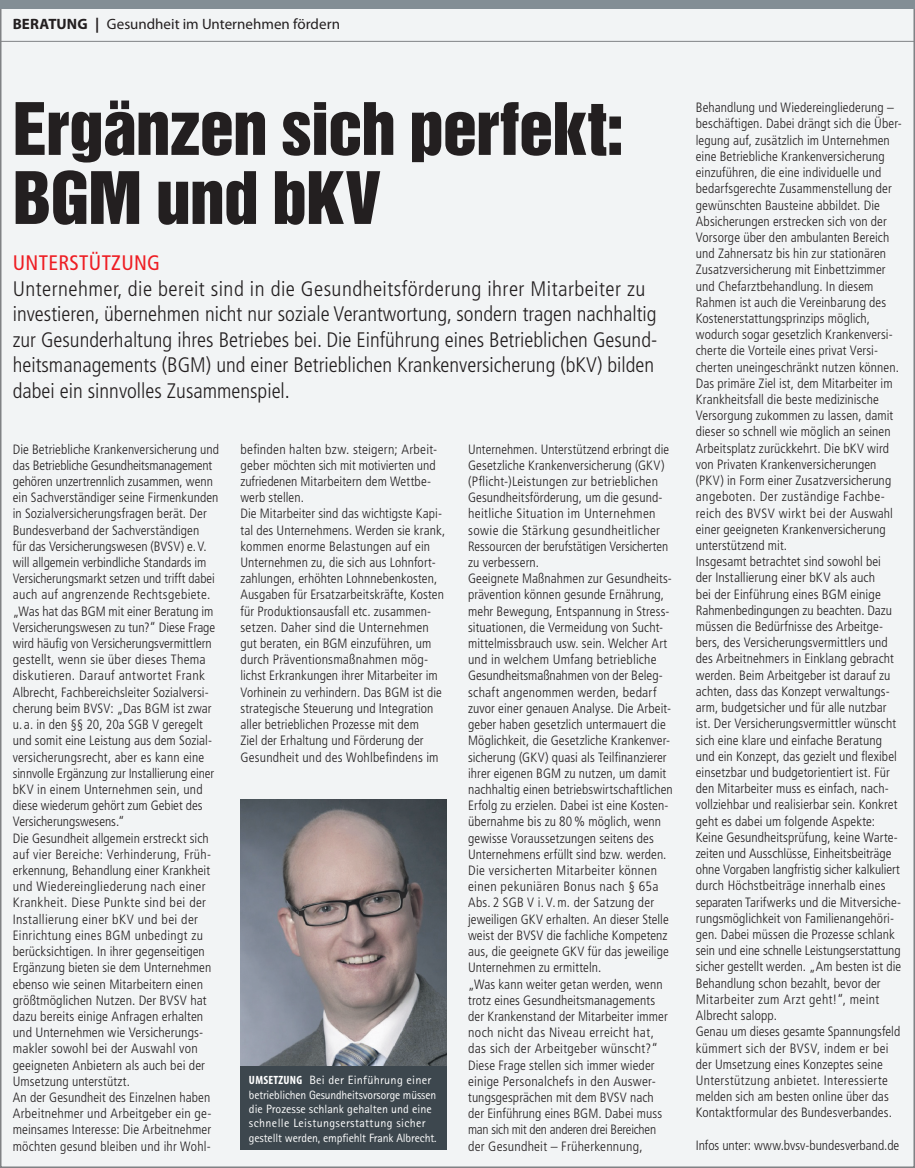
<style>
.page{position:relative;width:915px;height:1168px;background:#fff}
.page>*{position:absolute;margin:0;border:0;box-sizing:border-box;transform-origin:0 0}
.t1{font:66px/69px "Helvetica Inserat LT Std";letter-spacing:-.015em;color:#231f20;scale:1.05 1}
.t2{font:300 condensed 21px/25.5px "Frutiger LT Std";color:#231f20}
.t3{font:condensed 21px "Frutiger LT Std";letter-spacing:.015em;color:#ee1d23}
.t4{font:15px "Myriad Pro";color:#231f20}
.t5{font:300 condensed 13.5px/16.2px "Frutiger LT Std";letter-spacing:.005em;color:#231f20}
.t6{font:12px/14.4px "Rotis Sans Serif Std";color:#fff}
.s1{font-weight:700}
.s2{font-family:"Myriad Pro";font-weight:700;font-stretch:condensed}
</style>
<div class="page">
<div style="left:1px;top:1px;width:912px;height:1165px;background:#f2f4f5"></div>
<hr style="left:0;top:41px;width:914px;height:1px;background:#808285">
<div style="left:0;top:0;width:914px;height:8px;background:#838e95"></div>
<img style="left:240px;top:799px;width:206px;height:267px">
<div style="left:240px;top:1066px;width:206px;height:83px;background:#3d474e"></div>
<p class="t4" style="left:13px;top:14px;width:328px"><span class="s1">BERATUNG |</span> Gesundheit im Unternehmen fördern</p>
<h1 class="t1" style="left:13px;top:96px;width:583px">Ergänzen sich perfekt:<br>BGM und bKV</h1>
<h2 class="t3" style="left:13px;top:250px;width:149px">UNTERSTÜTZUNG</h2>
<p class="t2" style="left:13px;top:276px;width:645px">Unternehmer, die bereit sind in die Gesundheitsförderung ihrer Mitarbeiter zu investieren, übernehmen nicht nur soziale Verantwortung, sondern tragen nachhaltig zur Gesunderhaltung ihres Betriebes bei. Die Einführung eines Betrieblichen Gesund&shy;heitsmanagements (BGM) und einer Betrieblichen Krankenversicherung (bKV) bilden dabei ein sinnvolles Zusammenspiel.</p>
<p class="t5" style="left:13px;top:441px;width:208px">Die Betriebliche Krankenversicherung und das Betriebliche Gesundheitsmanagement gehören unzertrennlich zusammen, wenn ein Sachverständiger seine Firmenkunden in Sozialversicherungsfragen berät. Der Bundesverband der Sachverständigen<br>für das Versicherungswesen (BVSV) e.V. will allgemein verbindliche Standards im Versicherungsmarkt setzen und trifft dabei auch auf angrenzende Rechtsgebiete. „Was hat das BGM mit einer Beratung im Versicherungswesen zu tun?“ Diese Frage wird häufig von Versicherungsvermittlern gestellt, wenn sie über dieses Thema diskutieren. Darauf antwortet Frank Albrecht, Fachbereichsleiter Sozialversi&shy;cherung beim BVSV: „Das BGM ist zwar u. a. in den §§ 20, 20a SGB V geregelt und somit eine Leistung aus dem Sozial&shy;versicherungsrecht, aber es kann eine sinnvolle Ergänzung zur Installierung einer bKV in einem Unternehmen sein, und diese wiederum gehört zum Gebiet des Versicherungswesens.“<br>Die Gesundheit allgemein erstreckt sich auf vier Bereiche: Verhinderung, Früh&shy;erkennung, Behandlung einer Krankheit und Wiedereingliederung nach einer Krankheit. Diese Punkte sind bei der Installierung einer bKV und bei der Einrichtung eines BGM unbedingt zu berücksichtigen. In ihrer gegenseitigen Ergänzung bieten sie dem Unternehmen ebenso wie seinen Mitarbeitern einen größtmöglichen Nutzen. Der BVSV hat dazu bereits einige Anfragen erhalten und Unternehmen wie Versicherungs&shy;makler sowohl bei der Auswahl von geeigneten Anbietern als auch bei der Umsetzung unterstützt.<br>An der Gesundheit des Einzelnen haben Arbeitnehmer und Arbeitgeber ein ge&shy;meinsames Interesse: Die Arbeitnehmer möchten gesund bleiben und ihr Wohl-</p>
<p class="t5" style="left:240px;top:441px;width:206px">befinden halten bzw. steigern; Arbeit&shy;geber möchten sich mit motivierten und zufriedenen Mitarbeitern dem Wettbe&shy;werb stellen.<br>Die Mitarbeiter sind das wichtigste Kapi&shy;tal des Unternehmens. Werden sie krank, kommen enorme Belastungen auf ein Unternehmen zu, die sich aus Lohnfort&shy;zahlungen, erhöhten Lohnnebenkosten, Ausgaben für Ersatzarbeitskräfte, Kosten für Produktionsausfall etc. zusammen&shy;setzen. Daher sind die Unternehmen gut beraten, ein BGM einzuführen, um durch Präventionsmaßnahmen mög&shy;lichst Erkrankungen ihrer Mitarbeiter im Vorhinein zu verhindern. Das BGM ist die strategische Steuerung und Integration aller betrieblichen Prozesse mit dem<br>Ziel der Erhaltung und Förderung der Gesundheit und des Wohlbefindens im</p>
<p class="t5" style="left:468px;top:441px;width:206px">Unternehmen. Unterstützend erbringt die Gesetzliche Krankenversicherung (GKV) (Pflicht-)Leistungen zur betrieblichen Gesundheitsförderung, um die gesund&shy;heitliche Situation im Unternehmen sowie die Stärkung gesundheitlicher Ressourcen der berufstätigen Versicherten zu verbessern.<br>Geeignete Maßnahmen zur Gesundheits&shy;prävention können gesunde Ernährung, mehr Bewegung, Entspannung in Stress&shy;situationen, die Vermeidung von Sucht&shy;mittelmissbrauch usw. sein. Welcher Art und in welchem Umfang betriebliche Gesundheitsmaßnahmen von der Beleg&shy;schaft angenommen werden, bedarf zuvor einer genauen Analyse. Die Arbeit&shy;geber haben gesetzlich untermauert die Möglichkeit, die Gesetzliche Krankenver&shy;sicherung (GKV) quasi als Teilfinanzierer ihrer eigenen BGM zu nutzen, um damit nachhaltig einen betriebswirtschaftlichen Erfolg zu erzielen. Dabei ist eine Kosten&shy;übernahme bis zu 80% möglich, wenn gewisse Voraussetzungen seitens des Unternehmens erfüllt sind bzw. werden.<br>Die versicherten Mitarbeiter können einen pekuniären Bonus nach § 65a Abs. 2 SGB V i. V.m. der Satzung der jeweiligen GKV erhalten. An dieser Stelle weist der BVSV die fachliche Kompetenz aus, die geeignete GKV für das jeweilige Unternehmen zu ermitteln.<br>„Was kann weiter getan werden, wenn trotz eines Gesundheitsmanagements der Krankenstand der Mitarbeiter immer noch nicht das Niveau erreicht hat, das sich der Arbeitgeber wünscht?“ Diese Frage stellen sich immer wieder einige Personalchefs in den Auswer&shy;tungsgesprächen mit dem BVSV nach der Einführung eines BGM. Dabei muss man sich mit den anderen drei Bereichen der Gesundheit – Früherkennung,</p>
<p class="t6" style="left:249px;top:1072px;width:189px"><span class="s2">UMSETZUNG</span> Bei der Einführung einer betrieblichen Gesundheitsvorsorge müssen die Prozesse schlank gehalten und eine schnelle Leistungserstattung sicher gestellt werden, empfiehlt Frank Albrecht.</p>
<p class="t5" style="left:695px;top:100px;width:207px">Behandlung und Wiedereingliederung – beschäftigen. Dabei drängt sich die Über&shy;legung auf, zusätzlich im Unternehmen eine Betriebliche Krankenversicherung einzuführen, die eine individuelle und bedarfsgerechte Zusammenstellung der gewünschten Bausteine abbildet. Die Absicherungen erstrecken sich von der Vorsorge über den ambulanten Bereich und Zahnersatz bis hin zur stationären Zusatzversicherung mit Einbettzimmer und Chefarztbehandlung. In diesem Rahmen ist auch die Vereinbarung des Kostenerstattungsprinzips möglich, wodurch sogar gesetzlich Krankenversi&shy;cherte die Vorteile eines privat Versi&shy;cherten uneingeschränkt nutzen können.<br>Das primäre Ziel ist, dem Mitarbeiter im Krankheitsfall die beste medizinische Versorgung zukommen zu lassen, damit dieser so schnell wie möglich an seinen Arbeitsplatz zurückkehrt. Die bKV wird von Privaten Krankenversicherungen (PKV) in Form einer Zusatzversicherung angeboten. Der zuständige Fachbe&shy;reich des BVSV wirkt bei der Auswahl einer geeigneten Krankenversicherung unterstützend mit.<br>Insgesamt betrachtet sind sowohl bei<br>der Installierung einer bKV als auch<br>bei der Einführung eines BGM einige Rahmenbedingungen zu beachten. Dazu müssen die Bedürfnisse des Arbeitge&shy;bers, des Versicherungsvermittlers und des Arbeitnehmers in Einklang gebracht werden. Beim Arbeitgeber ist darauf zu achten, dass das Konzept verwaltungs&shy;arm, budgetsicher und für alle nutzbar ist. Der Versicherungsvermittler wünscht sich eine klare und einfache Beratung und ein Konzept, das gezielt und flexibel einsetzbar und budgetorientiert ist. Für den Mitarbeiter muss es einfach, nach&shy;vollziehbar und realisierbar sein. Konkret geht es dabei um folgende Aspekte:<br>Keine Gesundheitsprüfung, keine Warte&shy;zeiten und Ausschlüsse, Einheitsbeiträge ohne Vorgaben langfristig sicher kalkuliert durch Höchstbeiträge innerhalb eines separaten Tarifwerks und die Mitversiche&shy;rungsmöglichkeit von Familienangehöri&shy;gen. Dabei müssen die Prozesse schlank sein und eine schnelle Leistungserstattung sicher gestellt werden. „Am besten ist die Behandlung schon bezahlt, bevor der Mitarbeiter zum Arzt geht!“, meint Albrecht salopp.<br>Genau um dieses gesamte Spannungsfeld kümmert sich der BVSV, indem er bei der Umsetzung eines Konzeptes seine Unterstützung anbietet. Interessierte melden sich am besten online über das Kontaktformular des Bundesverbandes.</p>
<p class="t5" style="left:695px;top:1136px;width:205px">Infos unter: www.bvsv-bundesverband.de</p>
</div>
